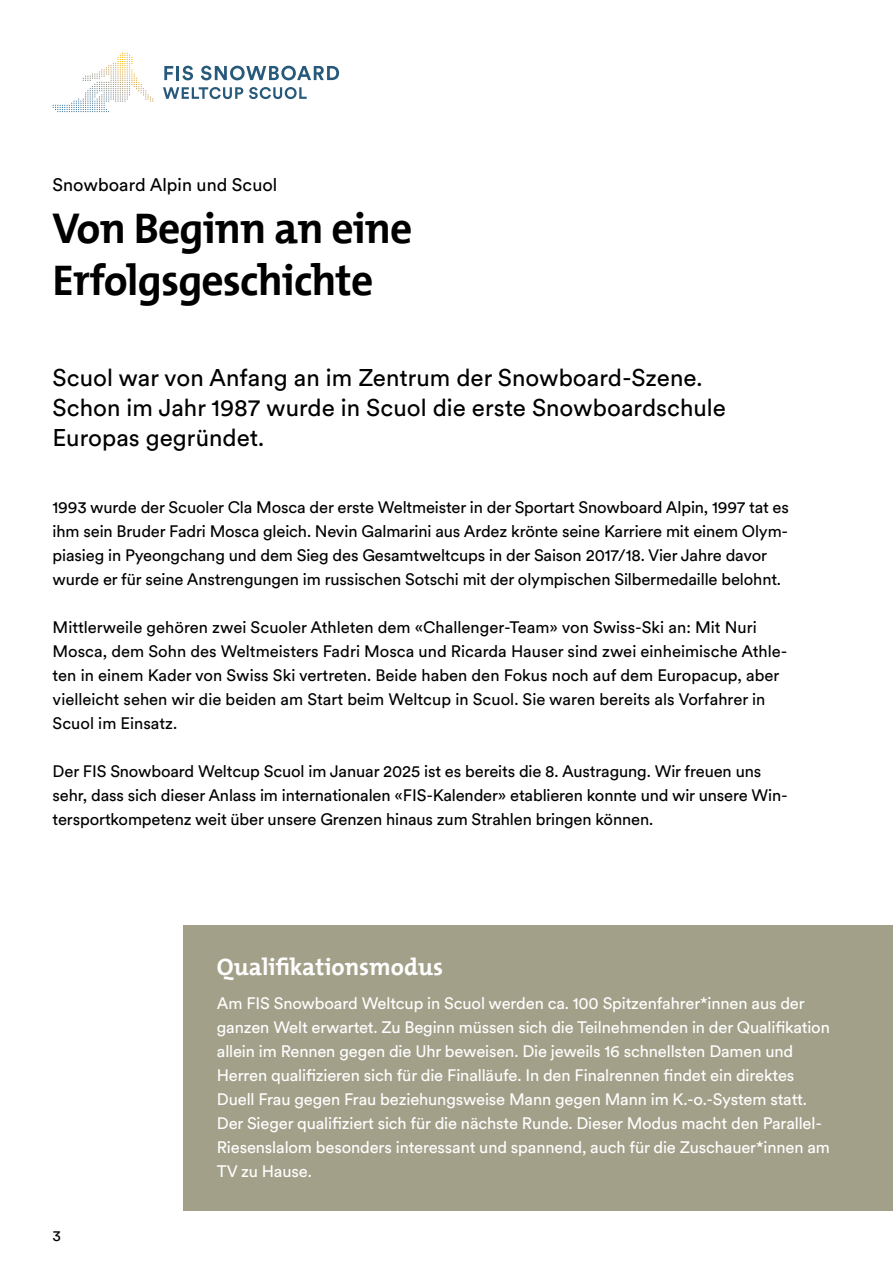
<style>
.page{position:relative;width:893px;height:1263px;background:#fff}
.page>*{position:absolute;margin:0;border:0;box-sizing:border-box;transform-origin:0 0}
.t1{font:700 43.5px/52.2px "The Mix";letter-spacing:-.02em;color:#000}
.t2{font:24px/30px "Circulargraubuenden";color:#000}
.t3{font:700 24px "The Mix";color:#fff}
.t4{font:18px "Circulargraubuenden";color:#000}
.t5{font:16.5px/24px "Circulargraubuenden";letter-spacing:-.01em;color:#000}
.t6{font:16.5px/24px "Circulargraubuenden";letter-spacing:-.01em;color:#fff}
.t7{font:15px "Circulargraubuenden";color:#000}
</style>
<div class="page">
<svg style="left:53px;top:53px;width:100px;height:59px"></svg>
<svg style="left:164px;top:66px;width:9px;height:14px"></svg>
<hr style="left:176px;top:66px;width:3px;height:14px;background:#27597b">
<svg style="left:182px;top:66px;width:11px;height:14px"></svg>
<svg style="left:201px;top:66px;width:138px;height:14px"></svg>
<svg style="left:163px;top:87px;width:80px;height:12px"></svg>
<svg style="left:249px;top:87px;width:58px;height:12px"></svg>
<div style="left:184px;top:925px;width:709px;height:285px;background:#a2a089"></div>
<p class="t4" style="left:53px;top:173px;width:226px">Snowboard Alpin und Scuol</p>
<h1 class="t1" style="left:53px;top:201px;width:362px">Von Beginn an eine<br>Erfolgsgeschichte</h1>
<h2 class="t2" style="left:53px;top:362px;width:675px">Scuol war von Anfang an im Zentrum der Snowboard-Szene.<br>Schon im Jahr 1987 wurde in Scuol die erste Snowboardschule<br>Europas gegründet.</h2>
<p class="t5" style="left:53px;top:494px;width:738px">1993 wurde der Scuoler Cla Mosca der erste Weltmeister in der Sportart Snowboard Alpin, 1997 tat es ihm sein Bruder Fadri Mosca gleich. Nevin Galmarini aus Ardez krönte seine Karriere mit einem Olym&shy;piasieg in Pyeongchang und dem Sieg des Gesamtweltcups in der Saison 2017/18. Vier Jahre davor wurde er für seine Anstrengungen im russischen Sotschi mit der olympischen Silbermedaille belohnt.</p>
<p class="t5" style="left:53px;top:614px;width:736px">Mittlerweile gehören zwei Scuoler Athleten dem «Challenger-Team» von Swiss-Ski an: Mit Nuri Mosca, dem Sohn des Weltmeisters Fadri Mosca und Ricarda Hauser sind zwei einheimische Athle&shy;ten in einem Kader von Swiss Ski vertreten. Beide haben den Fokus noch auf dem Europacup, aber vielleicht sehen wir die beiden am Start beim Weltcup in Scuol. Sie waren bereits als Vorfahrer in Scuol im Einsatz.</p>
<p class="t5" style="left:53px;top:758px;width:737px">Der FIS Snowboard Weltcup Scuol im Januar 2025 ist es bereits die 8. Austragung. Wir freuen uns sehr, dass sich dieser Anlass im internationalen «FIS-Kalender» etablieren konnte und wir unsere Win&shy;tersportkompetenz weit über unsere Grenzen hinaus zum Strahlen bringen können.</p>
<p class="t7" style="left:53px;top:1225px;width:10px">3</p>
<h2 class="t3" style="left:217px;top:946px;width:228px">Qualifikationsmodus</h2>
<p class="t6" style="left:217px;top:990px;width:615px">Am FIS Snowboard Weltcup in Scuol werden ca. 100 Spitzenfahrer*innen aus der ganzen Welt erwartet. Zu Beginn müssen sich die Teilnehmenden in der Qualifikation allein im Rennen gegen die Uhr beweisen. Die jeweils 16 schnellsten Damen und Herren qualifizieren sich für die Finalläufe. In den Finalrennen findet ein direktes Duell Frau gegen Frau beziehungsweise Mann gegen Mann im K.-o.-System statt.<br>Der Sieger qualifiziert sich für die nächste Runde. Dieser Modus macht den Parallel-Riesenslalom besonders interessant und spannend, auch für die Zuschauer*innen am TV zu Hause.</p>
</div>
